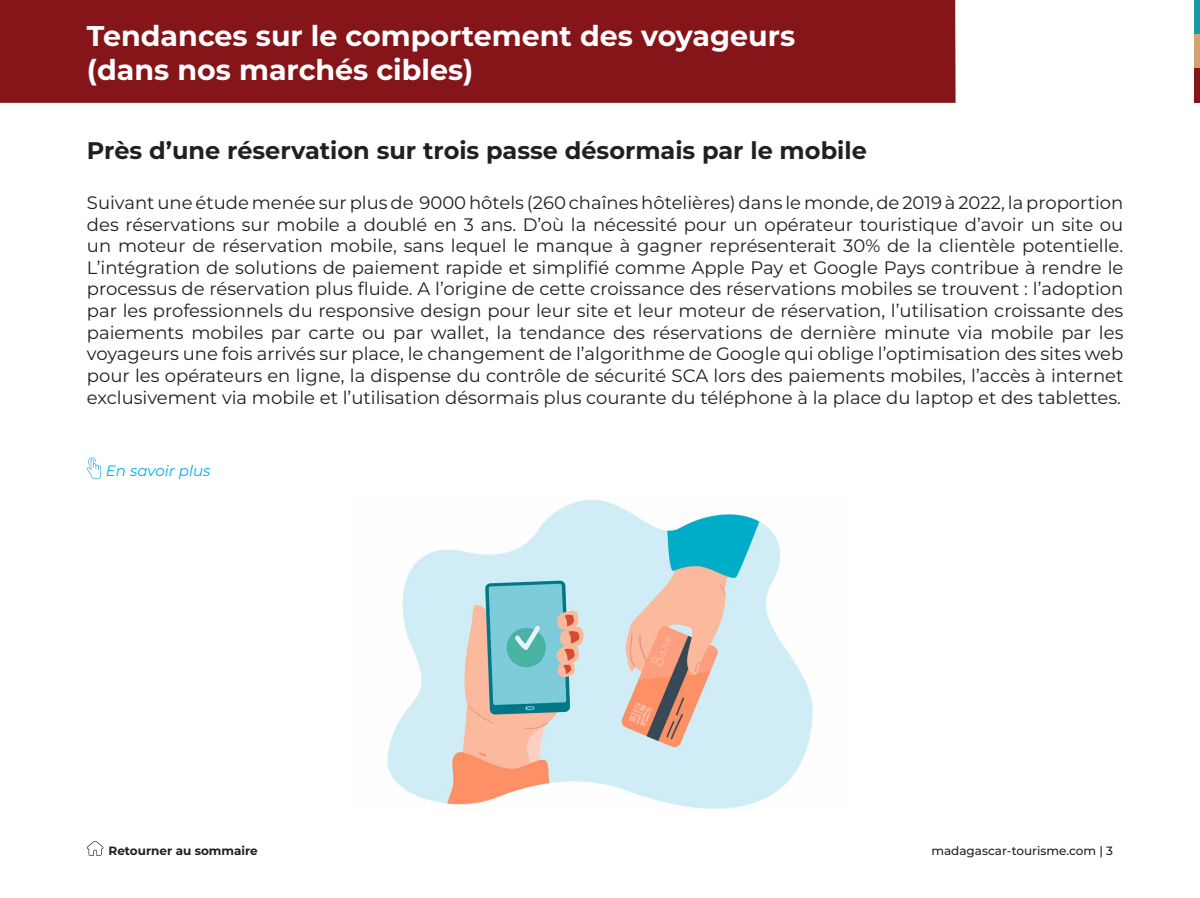
<style>
.page{position:relative;width:1200px;height:898px;background:#fff}
.page>*{position:absolute;margin:0;border:0;box-sizing:border-box;transform-origin:0 0}
.Theme{font:700 28.5px/34.2px "Montserrat";color:#fff}
.TITRE{font:700 24px "Montserrat";color:#231f20}
.texte{font:18px/21.6px "Montserrat";color:#231f20;text-align:justify}
.en_savoir_plu{font:italic 15px "Montserrat";color:#00aeef}
.t1{font:500 12px "Montserrat";color:#231f20}
.Retourner{font:700 12px "Montserrat";color:#231f20}
</style>
<div class="page">
<div style="left:1194px;top:0;width:5px;height:34px;background:#1d97a5"></div>
<div style="left:1194px;top:34px;width:5px;height:35px;background:#d1a373"></div>
<div style="left:1194px;top:69px;width:5px;height:34px;background:#851519"></div>
<div style="left:0;top:0;width:955px;height:103px;background:#851519"></div>
<svg style="left:87px;top:457px;width:14px;height:22px"></svg>
<img style="left:387px;top:499px;width:426px;height:310px">
<svg style="left:87px;top:841px;width:16px;height:14px"></svg>
<p class="Theme" style="left:87px;top:18px;width:709px">Tendances sur le comportement des voyageurs (dans nos marchés cibles)</p>
<p class="TITRE" style="left:87px;top:135px;width:781px">Près d’une réservation sur trois passe désormais par le mobile</p>
<p class="texte" style="left:87px;top:191px;width:1037px">Suivant une étude menée sur plus de 9000 hôtels (260 chaînes hôtelières) dans le monde, de 2019 à 2022, la proportion des réservations sur mobile a doublé en 3 ans. D’où la nécessité pour un opérateur touristique d’avoir un site ou un moteur de réservation mobile, sans lequel le manque à gagner représenterait 30% de la clientèle potentielle.<br>L’intégration de solutions de paiement rapide et simplifié comme Apple Pay et Google Pays contribue à rendre le processus de réservation plus fluide. A l’origine de cette croissance des réservations mobiles se trouvent : l’adoption par les professionnels du responsive design pour leur site et leur moteur de réservation, l’utilisation croissante des paiements mobiles par carte ou par wallet, la tendance des réservations de dernière minute via mobile par les voyageurs une fois arrivés sur place, le changement de l’algorithme de Google qui oblige l’optimisation des sites web pour les opérateurs en ligne, la dispense du contrôle de sécurité SCA lors des paiements mobiles, l’accès à internet exclusivement via mobile et l’utilisation désormais plus courante du téléphone à la place du laptop et des tablettes.</p>
<p class="en_savoir_plu" style="left:106px;top:460px;width:106px">En savoir plus</p>
<p class="Retourner" style="left:108px;top:842px;width:151px">Retourner au sommaire</p>
<p class="t1" style="left:931px;top:842px;width:183px">madagascar-tourisme.com | 3</p>
</div>
